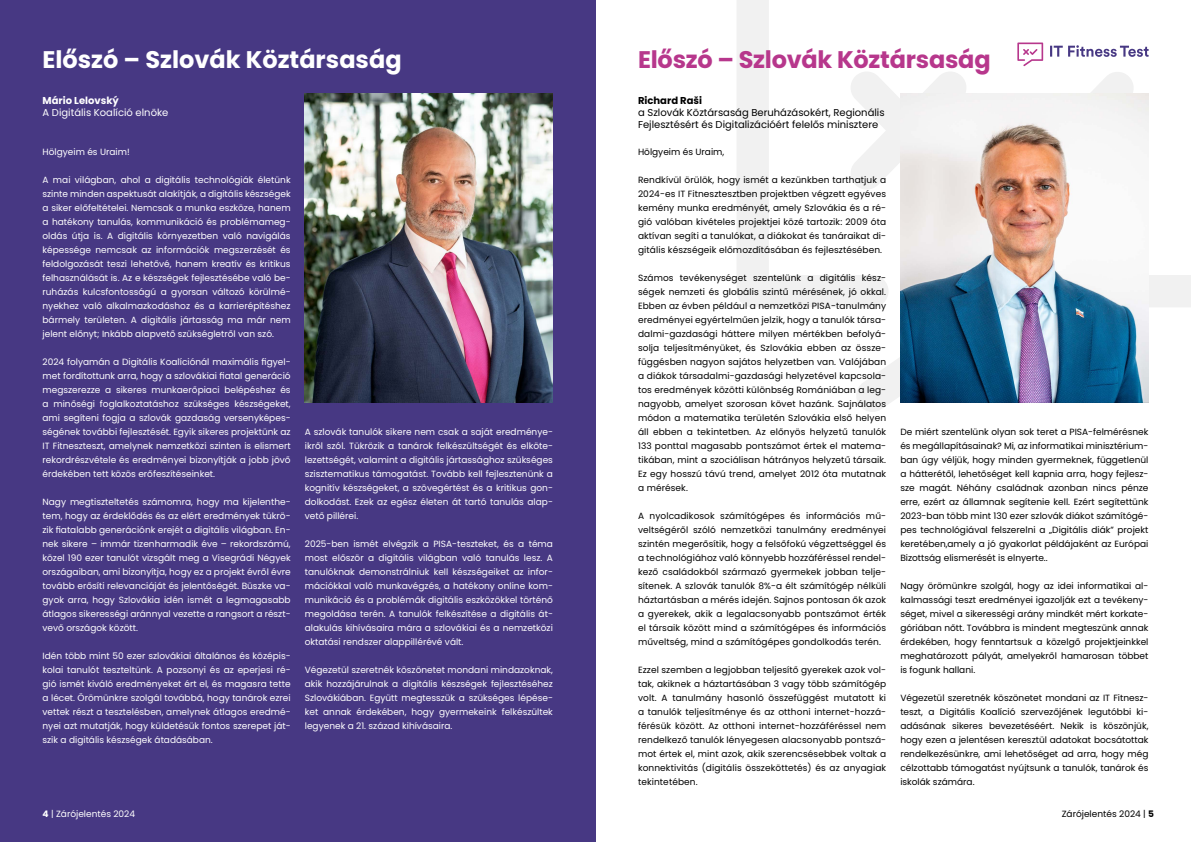
<style>
.page{position:relative;width:1191px;height:842px;background:#fff}
.page>*{position:absolute;margin:0;border:0;box-sizing:border-box;transform-origin:0 0}
.t1{font:700 24px "Poppins";color:#fff}
.t2{font:700 24px "Poppins";letter-spacing:-.01em;color:#b7378c}
.t3{font:10px/12px "Poppins";color:#000}
.t4{font:10px "Poppins";color:#fff}
.t5{font:700 10px "Poppins";color:#fff}
.t6{font:700 10px "Poppins";color:#000}
.t7{font:9px/14px "Poppins";letter-spacing:.01em;color:#000;text-align:justify}
.t8{font:9px/14px "Poppins";color:#fff;text-align:justify}
.s1{font-weight:700}
</style>
<div class="page">
<svg style="left:737px;top:0;width:454px;height:412px"></svg>
<svg style="left:849px;top:70px;width:119px;height:121px"></svg>
<div style="left:0;top:0;width:595px;height:842px;background:#473883"></div>
<svg style="left:978px;top:43px;width:170px;height:51px"></svg>
<img style="left:305px;top:94px;width:247px;height:309px">
<img style="left:900px;top:94px;width:248px;height:309px">
<h1 class="t1" style="left:43px;top:45px;width:360px">Előszó – Szlovák Köztársaság</h1>
<h1 class="t2" style="left:638px;top:45px;width:354px">Előszó – Szlovák Köztársaság</h1>
<p class="t5" style="left:43px;top:95px;width:78px">Mário Lelovský</p>
<p class="t4" style="left:43px;top:107px;width:127px">A Digitális Koalíció elnöke</p>
<p class="t8" style="left:43px;top:145px;width:89px">Hölgyeim és Uraim!</p>
<p class="t8" style="left:43px;top:173px;width:250px">A mai világban, ahol a digitális technológiák életünk szinte minden aspektusát alakítják, a digitális készségek a siker előfeltételei. Nemcsak a munka eszköze, hanem a hatékony tanulás, kommunikáció és problémameg&shy;oldás útja is. A digitális környezetben való navigálás képessége nemcsak az információk megszerzését és feldolgozását teszi lehetővé, hanem kreatív és kritikus felhasználását is. Az e készségek fejlesztésébe való be&shy;ruházás kulcsfontosságú a gyorsan változó körülmé&shy;nyekhez való alkalmazkodáshoz és a karrierépítéshez bármely területen. A digitális jártasság ma már nem jelent előnyt; Inkább alapvető szükségletről van szó.</p>
<p class="t8" style="left:43px;top:355px;width:250px">2024 folyamán a Digitális Koalíciónál maximális figyel&shy;met fordítottunk arra, hogy a szlovákiai fiatal generáció megszerezze a sikeres munkaerőpiaci belépéshez és a minőségi foglalkoztatáshoz szükséges készségeket, ami segíteni fogja a szlovák gazdaság versenyképes&shy;ségének további fejlesztését. Egyik sikeres projektünk az IT Fitneszteszt, amelynek nemzetközi szinten is elismert rekordrészvétele és eredményei bizonyítják a jobb jövő érdekében tett közös erőfeszítéseinket.</p>
<p class="t8" style="left:43px;top:495px;width:250px">Nagy megtiszteltetés számomra, hogy ma kijelenthe&shy;tem, hogy az érdeklődés és az elért eredmények tükrö&shy;zik fiatalabb generációnk erejét a digitális világban. En&shy;nek sikere – immár tizenharmadik éve – rekordszámú, közel 190 ezer tanulót vizsgált meg a Visegrádi Négyek országaiban, ami bizonyítja, hogy ez a projekt évről évre tovább erősíti relevanciáját és jelentőségét. Büszke va&shy;gyok arra, hogy Szlovákia idén ismét a legmagasabb átlagos sikerességi aránnyal vezette a rangsort a részt&shy;vevő országok között.</p>
<p class="t8" style="left:43px;top:649px;width:250px">Idén több mint 50 ezer szlovákiai általános és középis&shy;kolai tanulót teszteltünk. A pozsonyi és az eperjesi ré&shy;gió ismét kiváló eredményeket ért el, és magasra tette a lécet. Örömünkre szolgál továbbá, hogy tanárok ezrei vettek részt a tesztelésben, amelynek átlagos eredmé&shy;nyei azt mutatják, hogy küldetésük fontos szerepet ját&shy;szik a digitális készségek átadásában.</p>
<p class="t8" style="left:305px;top:425px;width:250px">A szlovák tanulók sikere nem csak a saját eredménye&shy;ikről szól. Tükrözik a tanárok felkészültségét és elköte&shy;lezettségét, valamint a digitális jártassághoz szükséges szisztematikus támogatást. Tovább kell fejlesztenünk a kognitív készségeket, a szövegértést és a kritikus gon&shy;dolkodást. Ezek az egész életen át tartó tanulás alap&shy;vető pillérei.</p>
<p class="t8" style="left:305px;top:537px;width:250px">2025-ben ismét elvégzik a PISA-teszteket, és a téma most először a digitális világban való tanulás lesz. A tanulóknak demonstrálniuk kell készségeiket az infor&shy;mációkkal való munkavégzés, a hatékony online kom&shy;munikáció és a problémák digitális eszközökkel történő megoldása terén. A tanulók felkészítése a digitális át&shy;alakulás kihívásaira mára a szlovákiai és a nemzetközi oktatási rendszer alappillérévé vált.</p>
<p class="t8" style="left:305px;top:663px;width:250px">Végezetül szeretnék köszönetet mondani mindazoknak, akik hozzájárulnak a digitális készségek fejlesztéséhez Szlovákiában. Együtt megtesszük a szükséges lépése&shy;ket annak érdekében, hogy gyermekeink felkészültek legyenek a 21. század kihívásaira.</p>
<p class="t6" style="left:638px;top:95px;width:66px">Richard Raši</p>
<p class="t3" style="left:638px;top:107px;width:248px">a Szlovák Köztársaság Beruházásokért, Regionális<br>Fejlesztésért és Digitalizációért felelős minisztere</p>
<p class="t7" style="left:638px;top:145px;width:88px">Hölgyeim és Uraim,</p>
<p class="t7" style="left:638px;top:173px;width:250px">Rendkívül örülök, hogy ismét a kezünkben tarthatjuk a 2024-es IT Fitnesztesztben projektben végzett egyéves kemény munka eredményét, amely Szlovákia és a ré&shy;gió valóban kivételes projektjei közé tartozik: 2009 óta aktívan segíti a tanulókat, a diákokat és tanáraikat di&shy;gitális készségeik előmozdításában és fejlesztésében.</p>
<p class="t7" style="left:638px;top:271px;width:250px">Számos tevékenységet szentelünk a digitális kész&shy;ségek nemzeti és globális szintű mérésének, jó okkal.<br>Ebben az évben például a nemzetközi PISA-tanulmány eredményei egyértelműen jelzik, hogy a tanulók társa&shy;dalmi-gazdasági háttere milyen mértékben befolyá&shy;solja teljesítményüket, és Szlovákia ebben az össze&shy;függésben nagyon sajátos helyzetben van. Valójában a diákok társadalmi-gazdasági helyzetével kapcsola&shy;tos eredmények közötti különbség Romániában a leg&shy;nagyobb, amelyet szorosan követ hazánk. Sajnálatos módon a matematika területén Szlovákia első helyen áll ebben a tekintetben. Az előnyös helyzetű tanulók 133 ponttal magasabb pontszámot értek el matema&shy;tikában, mint a szociálisan hátrányos helyzetű társaik.<br>Ez egy hosszú távú trend, amelyet 2012 óta mutatnak a mérések.</p>
<p class="t7" style="left:638px;top:509px;width:250px">A nyolcadikosok számítógépes és információs mű&shy;veltségéről szóló nemzetközi tanulmány eredményei szintén megerősítik, hogy a felsőfokú végzettséggel és a technológiához való könnyebb hozzáféréssel rendel&shy;kező családokból származó gyermekek jobban telje&shy;sítenek. A szlovák tanulók 8%-a élt számítógép nélküli háztartásban a mérés idején. Sajnos pontosan ők azok a gyerekek, akik a legalacsonyabb pontszámot érték el társaik között mind a számítógépes és információs műveltség, mind a számítógépes gondolkodás terén.</p>
<p class="t7" style="left:638px;top:663px;width:250px">Ezzel szemben a legjobban teljesítő gyerekek azok vol&shy;tak, akiknek a háztartásában 3 vagy több számítógép volt. A tanulmány hasonló összefüggést mutatott ki a tanulók teljesítménye és az otthoni internet-hozzá&shy;férésük között. Az otthoni internet-hozzáféréssel nem rendelkező tanulók lényegesen alacsonyabb pontszá&shy;mot értek el, mint azok, akik szerencsésebbek voltak a konnektivitás (digitális összeköttetés) és az anyagiak tekintetében.</p>
<p class="t7" style="left:900px;top:425px;width:250px">De miért szentelünk olyan sok teret a PISA-felmérésnek és megállapításainak? Mi, az informatikai minisztérium&shy;ban úgy véljük, hogy minden gyermeknek, függetlenül a hátterétől, lehetőséget kell kapnia arra, hogy fejles - sze magát. Néhány családnak azonban nincs pénze erre, ezért az államnak segítenie kell. Ezért segítettünk 2023-ban több mint 130 ezer szlovák diákot számítógé&shy;pes technológiával felszerelni a „Digitális diák” projekt keretében,amely a jó gyakorlat példájaként az Európai Bizottság elismerését is elnyerte..</p>
<p class="t7" style="left:900px;top:579px;width:250px">Nagy örömünkre szolgál, hogy az idei informatikai al&shy;kalmassági teszt eredményei igazolják ezt a tevékeny&shy;séget, mivel a sikerességi arány mindkét mért korkate&shy;góriában nőtt. Továbbra is mindent megteszünk annak érdekében, hogy fenntartsuk a közelgő projektjeinkkel meghatározott pályát, amelyekről hamarosan többet is fogunk hallani.</p>
<p class="t7" style="left:900px;top:691px;width:250px">Végezetül szeretnék köszönetet mondani az IT Fitnesz&shy;teszt, a Digitális Koalíció szervezőjének legutóbbi ki&shy;adásának sikeres bevezetéséért. Nekik is köszönjük, hogy ezen a jelentésen keresztül adatokat bocsátottak rendelkezésünkre, ami lehetőséget ad arra, hogy még célzottabb támogatást nyújtsunk a tanulók, tanárok és iskolák számára.</p>
<p class="t8" style="left:43px;top:807px;width:94px"><span class="s1">4</span> | Zárójelentés 2024</p>
<p class="t7" style="left:1061px;top:807px;width:94px">Zárójelentés 2024 | <span class="s1">5</span></p>
</div>
